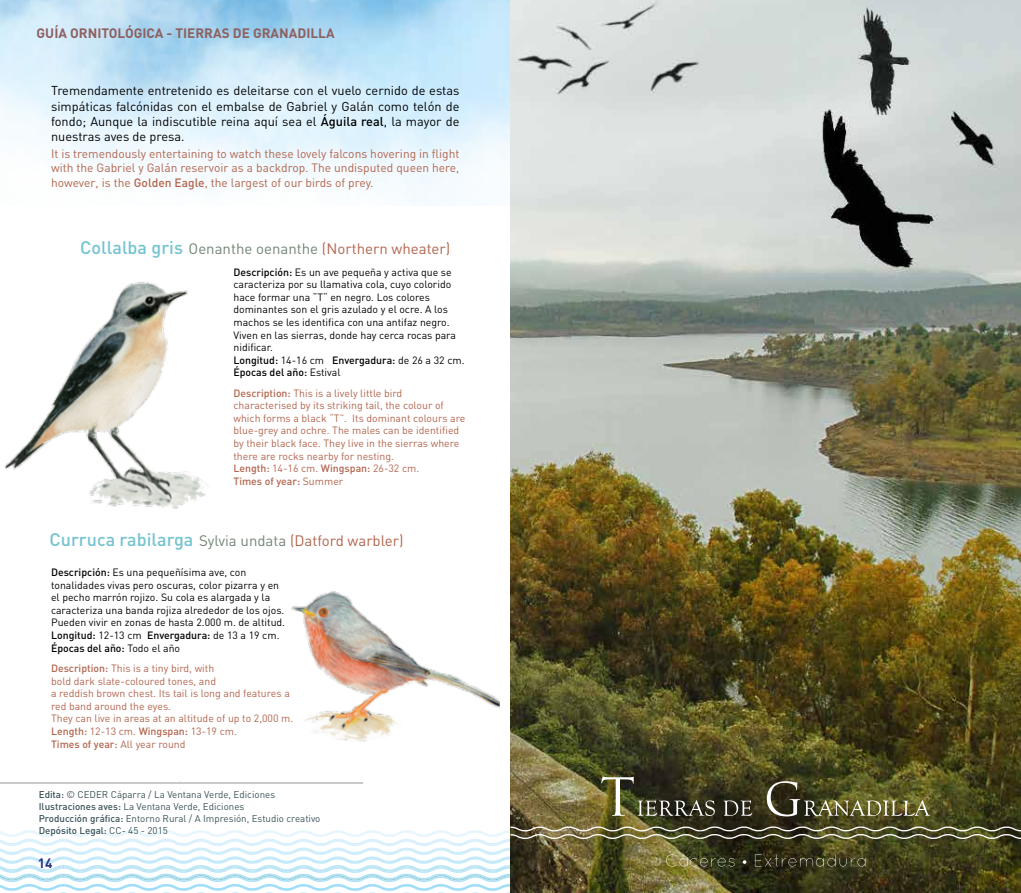
<style>
.page{position:relative;width:1021px;height:893px;background:#fff}
.page>*{position:absolute;margin:0;border:0;box-sizing:border-box;transform-origin:0 0}
.t1{font:500 18px "DIN";color:#75c3d0}
.t2{font:15px "DIN";color:#b2654e}
.t3{font:700 13.5px "DIN";color:#8d605f}
.t4{font:700 13.5px "DIN";color:#2a3282}
.t5{font:12.75px/15.3px "DIN";color:#000;text-align:justify}
.t6{font:12px/14.4px "DIN";color:#b2654e;text-align:justify}
.t7{font:10.5px/12.6px "DIN";color:#000}
.t8{font:10.5px/12.6px "DIN";color:#b2654e}
.t9{font:9.75px/12px "DIN";color:#3c535a}
.s1{font-weight:500}
.s2{font-weight:500;font-size:18px;color:#75c3d0}
.s3{color:#748575}
.s4{font-weight:400;font-size:15px;color:#748575}
.s5{font-weight:400;font-size:15px;color:#b2654e}
</style>
<div class="page">
<img style="left:291px;top:591px;width:209px;height:151px">
<img style="left:4px;top:281px;width:203px;height:228px">
<img style="left:510px;top:0;width:510px;height:826px">
<img style="left:601px;top:776px;width:113px;height:40px">
<svg style="left:723px;top:800px;width:29px;height:16px"></svg>
<img style="left:766px;top:781px;width:164px;height:35px">
<svg style="left:0;top:826px;width:1020px;height:67px"></svg>
<hr style="left:0;top:783px;width:363px;height:1px;background:#939598">
<p class="t3" style="left:37px;top:24px;width:299px">GUÍA ORNITOLÓGICA - TIERRAS DE GRANADILLA</p>
<p class="t5" style="left:51px;top:83px;width:410px">Tremendamente entretenido es deleitarse con el vuelo cernido de estas simpáticas falcónidas con el embalse de Gabriel y Galán como telón de fondo; Aunque la indiscutible reina aquí sea el <span class="s1">Águila real</span>, la mayor de nuestras aves de presa.</p>
<p class="t6" style="left:51px;top:146px;width:410px">It is tremendously entertaining to watch these lovely falcons hovering in flight with the Gabriel y Galán reservoir as a backdrop. The undisputed queen here, however, is the <span class="s1">Golden Eagle</span>, the largest of our birds of prey.</p>
<h2 class="t2" style="left:80px;top:239px;width:371px"><span class="s2">Collalba gris</span> <span class="s3">Oenanthe oenanthe</span> (Northern wheater)</h2>
<p class="t7" style="left:233px;top:265px;width:232px"><span class="s1">Descripción:</span> Es un ave pequeña y activa que se caracteriza por su llamativa cola, cuyo colorido hace formar una “T“ en negro. Los colores dominantes son el gris azulado y el ocre. A los machos se les identifica con una antifaz negro.<br>Viven en las sierras, donde hay cerca rocas para nidificar.<br><span class="s1">Longitud:</span> 14-16 cm <span class="s1">Envergadura:</span> de 26 a 32 cm.<br><span class="s1">Épocas del año:</span> Estival</p>
<p class="t8" style="left:233px;top:386px;width:233px"><span class="s1">Description:</span> This is a lively little bird characterised by its striking tail, the colour of which forms a black “T”. Its dominant colours are blue-grey and ochre. The males can be identified by their black face. They live in the sierras where there are rocks nearby for nesting.<br><span class="s1">Length:</span> 14-16 cm. <span class="s1">Wingspan:</span> 26-32 cm.<br><span class="s1">Times of year:</span> Summer</p>
<h1 class="t1" style="left:50px;top:528px;width:355px">Curruca rabilarga <span class="s4">Sylvia undata</span> <span class="s5">(Datford warbler)</span></h1>
<p class="t7" style="left:51px;top:566px;width:235px"><span class="s1">Descripción:</span> Es una pequeñísima ave, con tonalidades vivas pero oscuras, color pizarra y en el pecho marrón rojizo. Su cola es alargada y la caracteriza una banda rojiza alrededor de los ojos.<br>Pueden vivir en zonas de hasta 2.000 m. de altitud.<br><span class="s1">Longitud:</span> 12-13 cm <span class="s1">Envergadura:</span> de 13 a 19 cm.<br><span class="s1">Épocas del año:</span> Todo el año</p>
<p class="t8" style="left:51px;top:662px;width:244px"><span class="s1">Description:</span> This is a tiny bird, with<br>bold dark slate-coloured tones, and<br>a reddish brown chest. Its tail is long and features a red band around the eyes.<br>They can live in areas at an altitude of up to 2,000 m.<br><span class="s1">Length:</span> 12-13 cm. <span class="s1">Wingspan:</span> 13-19 cm.<br><span class="s1">Times of year:</span> All year round</p>
<p class="t9" style="left:39px;top:788px;width:283px"><span class="s1">Edita:</span> © CEDER Cáparra / La Ventana Verde, Ediciones <span class="s1">Ilustraciones aves:</span> La Ventana Verde, Ediciones<br><span class="s1">Producción gráfica:</span> Entorno Rural / A Impresión, Estudio creativo <span class="s1">Depósito Legal:</span> CC- 45 - 2015</p>
<p class="t4" style="left:38px;top:854px;width:16px">14</p>
</div>
